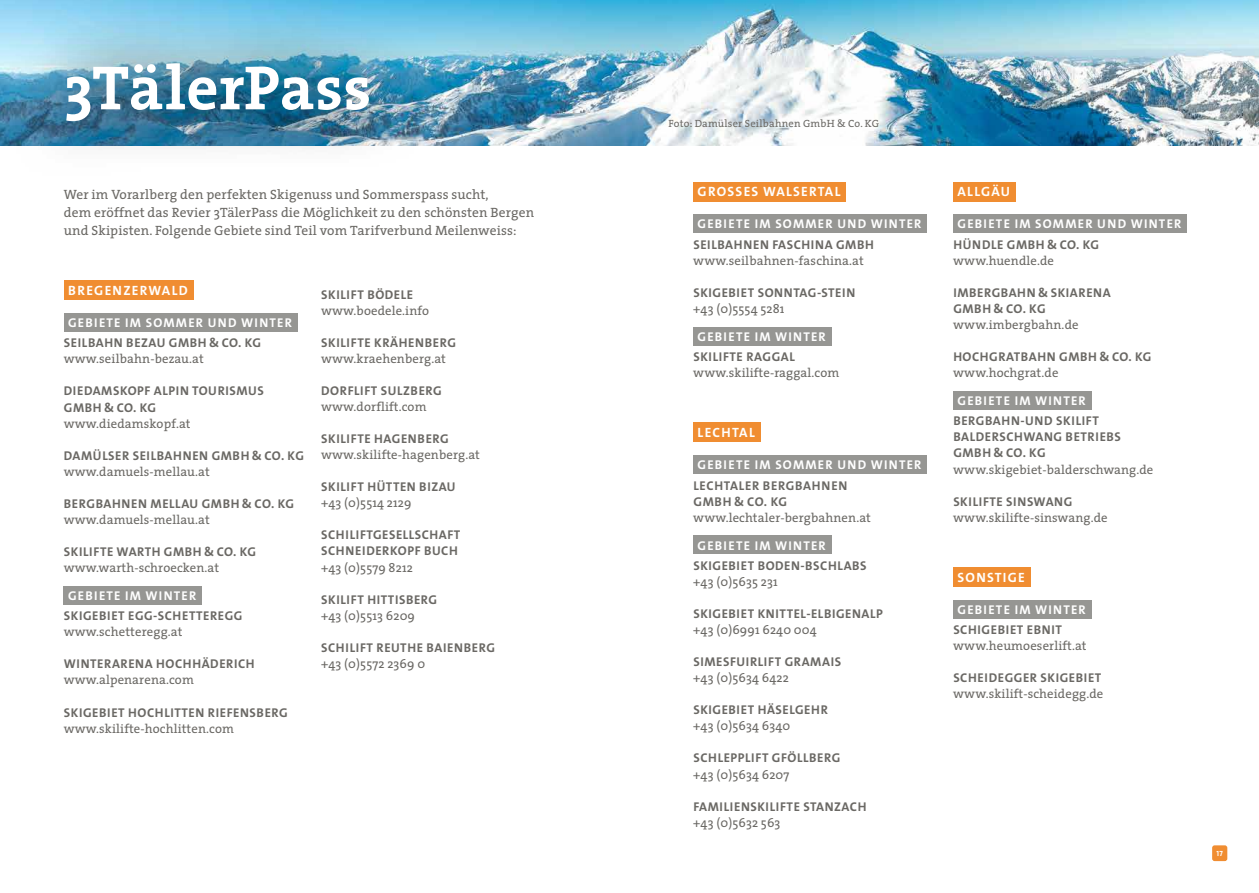
<style>
.page{position:relative;width:1259px;height:893px;background:#fff}
.page>*{position:absolute;margin:0;border:0;box-sizing:border-box;transform-origin:0 0}
.t1{font:700 63px "The Serif";letter-spacing:.005em;color:#fff}
.t2{font:13.5px/18px "The Serif";letter-spacing:.01em;color:#6a6864}
.t3{font:700 13.5px "The Sans Os F";letter-spacing:.095em;color:#fff}
.t4{font:700 12.75px/16px "The Sans Os F";letter-spacing:.045em;color:#6a6864}
.t5{font:12.75px "The Serif";letter-spacing:.01em;color:#6a6864}
.t6{font:700 12.75px "The Sans Os F";letter-spacing:.095em;color:#fff}
.t7{font:10.5px "The Serif";letter-spacing:.02em;color:#6a6864}
.t8{font:700 7.5px "The Sans Os F";color:#fff}
</style>
<div class="page">
<img style="left:0;top:0;width:1259px;height:145px">
<div style="left:9px;top:5px;width:417px;height:174px;background:#000;opacity:.85"></div>
<div style="left:64px;top:281px;width:129px;height:19px;background:#f08d31"></div>
<div style="left:64px;top:313px;width:234px;height:19px;background:#969693"></div>
<div style="left:64px;top:586px;width:138px;height:18px;background:#969693"></div>
<div style="left:693px;top:182px;width:153px;height:19px;background:#f08d31"></div>
<div style="left:693px;top:215px;width:234px;height:18px;background:#969693"></div>
<div style="left:693px;top:327px;width:138px;height:18px;background:#969693"></div>
<div style="left:693px;top:423px;width:67px;height:19px;background:#f08d31"></div>
<div style="left:693px;top:456px;width:234px;height:18px;background:#969693"></div>
<div style="left:693px;top:536px;width:138px;height:18px;background:#969693"></div>
<div style="left:953px;top:182px;width:62px;height:19px;background:#f08d31"></div>
<div style="left:953px;top:215px;width:234px;height:18px;background:#969693"></div>
<div style="left:953px;top:391px;width:138px;height:19px;background:#969693"></div>
<div style="left:953px;top:567px;width:77px;height:19px;background:#f08d31"></div>
<div style="left:953px;top:600px;width:138px;height:18px;background:#969693"></div>
<div style="left:1212px;top:845px;width:15px;height:16px;background:#f08d31;border-radius:2px"></div>
<h1 class="t1" style="left:64px;top:35px;width:308px">3TälerPass</h1>
<p class="t2" style="left:64px;top:185px;width:472px">Wer im Vorarlberg den perfekten Skigenuss und Sommerspass sucht,<br>dem eröffnet das Revier 3TälerPass die Möglichkeit zu den schönsten Bergen und Skipisten. Folgende Gebiete sind Teil vom Tarifverbund Meilenweiss:</p>
<p class="t3" style="left:68px;top:282px;width:121px">BREGENZERWALD</p>
<p class="t6" style="left:68px;top:314px;width:225px">GEBIETE IM SOMMER UND WINTER</p>
<p class="t4" style="left:64px;top:335px;width:199px">SEILBAHN BEZAU GMBH &amp; CO. KG</p>
<p class="t5" style="left:64px;top:348px;width:142px">www.seilbahn-bezau.at</p>
<p class="t4" style="left:64px;top:383px;width:201px">DIEDAMSKOPF ALPIN TOURISMUS<br>GMBH &amp; CO. KG</p>
<p class="t5" style="left:64px;top:413px;width:128px">www.diedamskopf.at</p>
<p class="t4" style="left:64px;top:447px;width:242px">DAMÜLSER SEILBAHNEN GMBH &amp; CO. KG</p>
<p class="t5" style="left:64px;top:461px;width:147px">www.damuels-mellau.at</p>
<p class="t4" style="left:64px;top:496px;width:232px">BERGBAHNEN MELLAU GMBH &amp; CO. KG</p>
<p class="t5" style="left:64px;top:509px;width:147px">www.damuels-mellau.at</p>
<p class="t4" style="left:64px;top:544px;width:194px">SKILIFTE WARTH GMBH &amp; CO. KG</p>
<p class="t5" style="left:64px;top:557px;width:157px">www.warth-schroecken.at</p>
<p class="t6" style="left:68px;top:587px;width:130px">GEBIETE IM WINTER</p>
<p class="t4" style="left:64px;top:608px;width:180px">SKIGEBIET EGG-SCHETTEREGG</p>
<p class="t5" style="left:64px;top:621px;width:120px">www.schetteregg.at</p>
<p class="t4" style="left:64px;top:656px;width:192px">WINTERARENA HOCHHÄDERICH</p>
<p class="t5" style="left:64px;top:669px;width:132px">www.alpenarena.com</p>
<p class="t4" style="left:64px;top:704px;width:225px">SKIGEBIET HOCHLITTEN RIEFENSBERG</p>
<p class="t5" style="left:64px;top:718px;width:172px">www.skilifte-hochlitten.com</p>
<p class="t4" style="left:321px;top:286px;width:93px">SKILIFT BÖDELE</p>
<p class="t5" style="left:321px;top:300px;width:110px">www.boedele.info</p>
<p class="t4" style="left:321px;top:335px;width:136px">SKILIFTE KRÄHENBERG</p>
<p class="t5" style="left:321px;top:348px;width:126px">www.kraehenberg.at</p>
<p class="t4" style="left:321px;top:383px;width:122px">DORFLIFT SULZBERG</p>
<p class="t5" style="left:321px;top:396px;width:107px">www.dorflift.com</p>
<p class="t4" style="left:321px;top:431px;width:129px">SKILIFTE HAGENBERG</p>
<p class="t5" style="left:321px;top:444px;width:160px">www.skilifte-hagenberg.at</p>
<p class="t4" style="left:321px;top:479px;width:136px">SKILIFT HÜTTEN BIZAU</p>
<p class="t5" style="left:321px;top:492px;width:92px">+43 (0)5514 2129</p>
<p class="t4" style="left:321px;top:527px;width:141px">SCHILIFTGESELLSCHAFT<br>SCHNEIDERKOPF BUCH</p>
<p class="t5" style="left:321px;top:557px;width:93px">+43 (0)5579 8212</p>
<p class="t4" style="left:321px;top:591px;width:117px">SKILIFT HITTISBERG</p>
<p class="t5" style="left:321px;top:605px;width:95px">+43 (0)5513 6209</p>
<p class="t4" style="left:321px;top:640px;width:175px">SCHILIFT REUTHE BAIENBERG</p>
<p class="t5" style="left:321px;top:653px;width:106px">+43 (0)5572 2369 0</p>
<p class="t7" style="left:668px;top:115px;width:212px">Foto: Damülser Seilbahnen GmbH &amp; Co. KG</p>
<p class="t3" style="left:697px;top:183px;width:144px">GROSSES WALSERTAL</p>
<p class="t6" style="left:697px;top:216px;width:225px">GEBIETE IM SOMMER UND WINTER</p>
<p class="t4" style="left:693px;top:237px;width:182px">SEILBAHNEN FASCHINA GMBH</p>
<p class="t5" style="left:693px;top:250px;width:172px">www.seilbahnen-faschina.at</p>
<p class="t4" style="left:693px;top:285px;width:163px">SKIGEBIET SONNTAG-STEIN</p>
<p class="t5" style="left:693px;top:298px;width:93px">+43 (0)5554 5281</p>
<p class="t6" style="left:697px;top:328px;width:130px">GEBIETE IM WINTER</p>
<p class="t4" style="left:693px;top:349px;width:103px">SKILIFTE RAGGAL</p>
<p class="t5" style="left:693px;top:362px;width:147px">www.skilifte-raggal.com</p>
<p class="t3" style="left:697px;top:424px;width:59px">LECHTAL</p>
<p class="t6" style="left:697px;top:457px;width:225px">GEBIETE IM SOMMER UND WINTER</p>
<p class="t4" style="left:693px;top:477px;width:155px">LECHTALER BERGBAHNEN<br>GMBH &amp; CO. KG</p>
<p class="t5" style="left:693px;top:507px;width:179px">www.lechtaler-bergbahnen.at</p>
<p class="t6" style="left:697px;top:537px;width:130px">GEBIETE IM WINTER</p>
<p class="t4" style="left:693px;top:558px;width:175px">SKIGEBIET BODEN-BSCHLABS</p>
<p class="t5" style="left:693px;top:571px;width:86px">+43 (0)5635 231</p>
<p class="t4" style="left:693px;top:606px;width:191px">SKIGEBIET KNITTEL-ELBIGENALP</p>
<p class="t5" style="left:693px;top:619px;width:125px">+43 (0)6991 6240 004</p>
<p class="t4" style="left:693px;top:654px;width:149px">SIMESFUIRLIFT GRAMAIS</p>
<p class="t5" style="left:693px;top:667px;width:97px">+43 (0)5634 6422</p>
<p class="t4" style="left:693px;top:702px;width:136px">SKIGEBIET HÄSELGEHR</p>
<p class="t5" style="left:693px;top:715px;width:98px">+43 (0)5634 6340</p>
<p class="t4" style="left:693px;top:750px;width:149px">SCHLEPPLIFT GFÖLLBERG</p>
<p class="t5" style="left:693px;top:764px;width:98px">+43 (0)5634 6207</p>
<p class="t4" style="left:693px;top:798px;width:174px">FAMILIENSKILIFTE STANZACH</p>
<p class="t5" style="left:693px;top:812px;width:89px">+43 (0)5632 563</p>
<p class="t3" style="left:957px;top:183px;width:54px">ALLGÄU</p>
<p class="t6" style="left:957px;top:216px;width:225px">GEBIETE IM SOMMER UND WINTER</p>
<p class="t4" style="left:953px;top:237px;width:147px">HÜNDLE GMBH &amp; CO. KG</p>
<p class="t5" style="left:953px;top:250px;width:102px">www.huendle.de</p>
<p class="t4" style="left:953px;top:285px;width:159px">IMBERGBAHN &amp; SKIARENA<br>GMBH &amp; CO. KG</p>
<p class="t5" style="left:953px;top:314px;width:127px">www.imbergbahn.de</p>
<p class="t4" style="left:953px;top:349px;width:200px">HOCHGRATBAHN GMBH &amp; CO. KG</p>
<p class="t5" style="left:953px;top:362px;width:107px">www.hochgrat.de</p>
<p class="t6" style="left:957px;top:393px;width:130px">GEBIETE IM WINTER</p>
<p class="t4" style="left:953px;top:413px;width:169px">BERGBAHN-UND SKILIFT<br>BALDERSCHWANG BETRIEBS<br>GMBH &amp; CO. KG</p>
<p class="t5" style="left:953px;top:459px;width:202px">www.skigebiet-balderschwang.de</p>
<p class="t4" style="left:953px;top:493px;width:120px">SKILIFTE SINSWANG</p>
<p class="t5" style="left:953px;top:507px;width:156px">www.skilifte-sinswang.de</p>
<p class="t3" style="left:957px;top:568px;width:69px">SONSTIGE</p>
<p class="t6" style="left:957px;top:601px;width:130px">GEBIETE IM WINTER</p>
<p class="t4" style="left:953px;top:622px;width:110px">SCHIGEBIET EBNIT</p>
<p class="t5" style="left:953px;top:635px;width:135px">www.heumoeserlift.at</p>
<p class="t4" style="left:953px;top:670px;width:150px">SCHEIDEGGER SKIGEBIET</p>
<p class="t5" style="left:953px;top:683px;width:152px">www.skilift-scheidegg.de</p>
<p class="t8" style="left:1216px;top:848px;width:8px">17</p>
</div>
